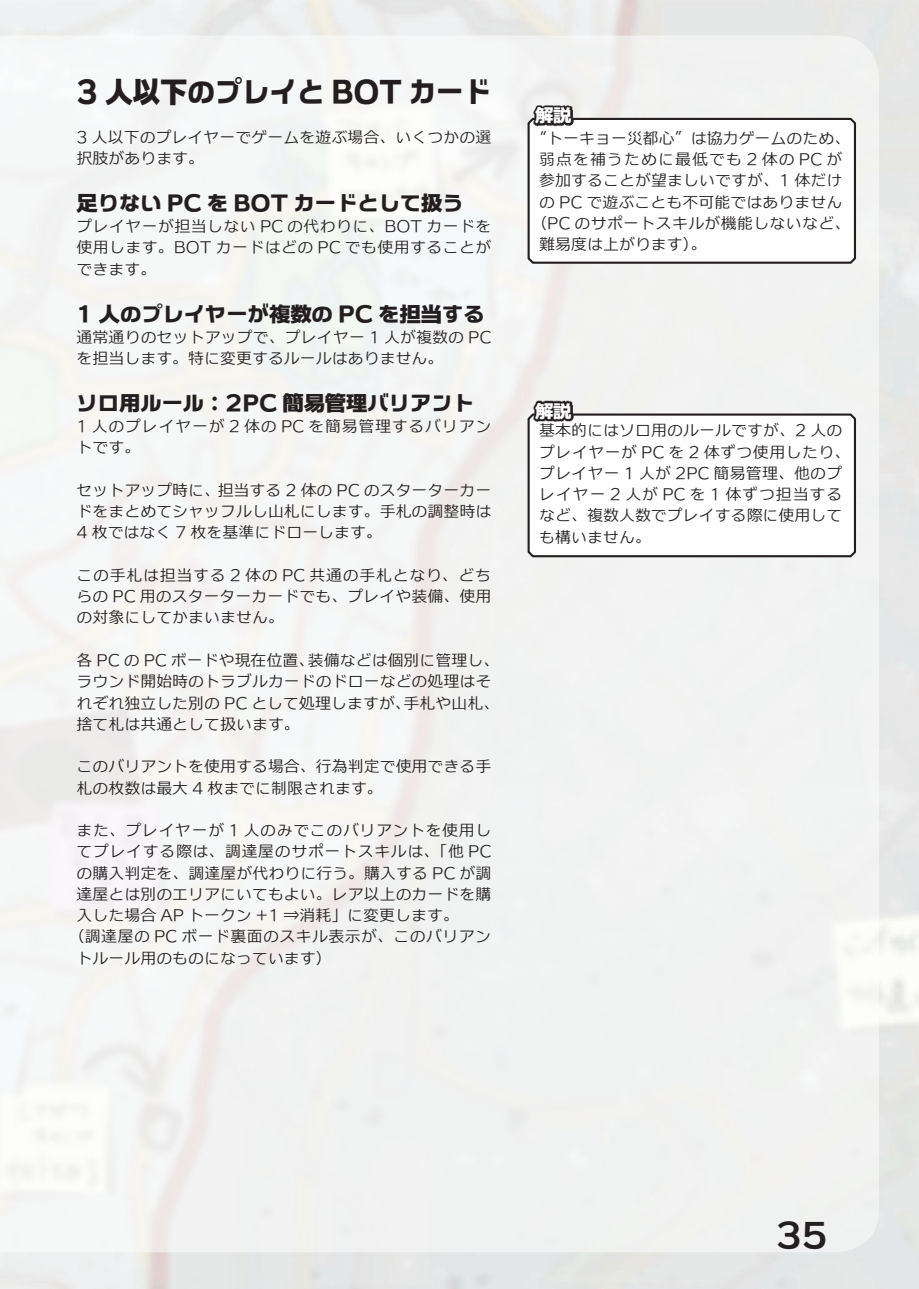
<style>
.page{position:relative;width:919px;height:1289px;background:#fff}
.page>*{position:absolute;margin:0;border:0;box-sizing:border-box;transform-origin:0 0}
.t1{font:34.05px "C4 Bismuth E 04";color:#231f20}
.t2{font:29.7px "C4 Bismuth H 04";color:#231f20;scale:.92 1}
.t3{font:21.3px "C4 Bismuth H 04";color:#231f20}
.t4{font:18px "C4 Bismuth H 04";color:#fff}
.t5{font:15.9px/21.3px "C4 Beogo L 04";color:#231f20}
.t6{font:15.9px/21.3px "C4 Beogo L 04";letter-spacing:.045em;color:#231f20}
.t7{font:15.9px "C4 Beogo L 04";letter-spacing:.04em;color:#231f20}
.t8{font:15.9px "C4 Beogo L 04";letter-spacing:.025em;color:#231f20}
.t9{font:15.9px "C4 Beogo L 04";letter-spacing:.035em;color:#231f20}
.t10{font:15.9px "C4 Beogo L 04";letter-spacing:.02em;color:#231f20}
.t11{font:15.9px "C4 Beogo L 04";letter-spacing:.065em;color:#231f20}
</style>
<div class="page">
<svg style="left:0;top:36px;width:13px;height:1216px"></svg>
<div style="left:13px;top:36px;width:866px;height:1216px;background:#f3f3f2"></div>
<svg style="left:526px;top:116px;width:331px;height:149px"></svg>
<svg style="left:532px;top:104px;width:79px;height:59px"></svg>
<svg style="left:526px;top:411px;width:331px;height:147px"></svg>
<svg style="left:532px;top:400px;width:79px;height:59px"></svg>
<h2 class="t2" style="left:77px;top:77px;width:452px">3 人以下のプレイと BOT カード</h2>
<p class="t5" style="left:77px;top:126px;width:416px">3 人以下のプレイヤーでゲームを遊ぶ場合、いくつかの選択肢があります。</p>
<h3 class="t3" style="left:77px;top:192px;width:388px">足りない PC を BOT カードとして扱う</h3>
<p class="t5" style="left:77px;top:215px;width:416px;text-align:justify">プレイヤーが担当しない PC の代わりに、BOT カードを使用します。BOT カードはどの PC でも使用することができます。</p>
<h3 class="t3" style="left:77px;top:303px;width:409px">1 人のプレイヤーが複数の PC を担当する</h3>
<p class="t5" style="left:77px;top:326px;width:416px">通常通りのセットアップで、プレイヤー 1 人が複数の PCを担当します。特に変更するルールはありません。</p>
<h3 class="t3" style="left:77px;top:392px;width:399px">ソロ用ルール：2PC 簡易管理バリアント</h3>
<p class="t6" style="left:77px;top:415px;width:416px">1 人のプレイヤーが 2 体の PC を簡易管理するバリアントです。</p>
<p class="t5" style="left:77px;top:479px;width:416px;text-align:justify">セットアップ時に、担当する 2 体の PC のスターターカードをまとめてシャッフルし山札にします。手札の調整時は4 枚ではなく 7 枚を基準にドローします。</p>
<p class="t5" style="left:77px;top:564px;width:416px;text-align:justify">この手札は担当する 2 体の PC 共通の手札となり、どちらの PC 用のスターターカードでも、プレイや装備、使用の対象にしてかまいません。</p>
<p class="t5" style="left:77px;top:649px;width:424px">各 PC の PC ボードや現在位置、装備などは個別に管理し、ラウンド開始時のトラブルカードのドローなどの処理はそれぞれ独立した別の PC として処理しますが、手札や山札、捨て札は共通として扱います。</p>
<p class="t5" style="left:77px;top:755px;width:416px">このバリアントを使用する場合、行為判定で使用できる手札の枚数は最大 4 枚までに制限されます。</p>
<p class="t9" style="left:77px;top:822px;width:416px">また、プレイヤーが 1 人のみでこのバリアントを使用し</p>
<p class="t7" style="left:77px;top:843px;width:416px">てプレイする際は、調達屋のサポートスキルは、「他 PC</p>
<p class="t5" style="left:77px;top:862px;width:416px">の購入判定を、調達屋が代わりに行う。購入する PC が調</p>
<p class="t5" style="left:77px;top:883px;width:416px">達屋とは別のエリアにいてもよい。レア以上のカードを購</p>
<p class="t5" style="left:77px;top:904px;width:384px">入した場合 AP トークン +1 ⇒消耗」に変更します。</p>
<p class="t8" style="left:69px;top:928px;width:424px">（調達屋の PC ボード裏面のスキル表示が、このバリアン</p>
<p class="t5" style="left:77px;top:947px;width:257px">トルール用のものになっています）</p>
<p class="t4" style="left:535px;top:106px;width:38px">解説</p>
<p class="t5" style="left:531px;top:127px;width:320px">“トーキョー災都心”は協力ゲームのため、</p>
<p class="t11" style="left:539px;top:151px;width:304px">弱点を補うために最低でも 2 体の PC が</p>
<p class="t5" style="left:539px;top:170px;width:304px">参加することが望ましいですが、1 体だけ</p>
<p class="t5" style="left:539px;top:191px;width:304px">の PC で遊ぶことも不可能ではありません</p>
<p class="t10" style="left:531px;top:215px;width:320px">（PC のサポートスキルが機能しないなど、</p>
<p class="t5" style="left:539px;top:233px;width:169px">難易度は上がります）。</p>
<p class="t4" style="left:535px;top:402px;width:38px">解説</p>
<p class="t5" style="left:539px;top:419px;width:312px">基本的にはソロ用のルールですが、2 人のプレイヤーが PC を 2 体ずつ使用したり、プレイヤー 1 人が 2PC 簡易管理、他のプレイヤー 2 人が PC を 1 体ずつ担当するなど、複数人数でプレイする際に使用しても構いません。</p>
<h1 class="t1" style="left:776px;top:1217px;width:53px">35</h1>
</div>
